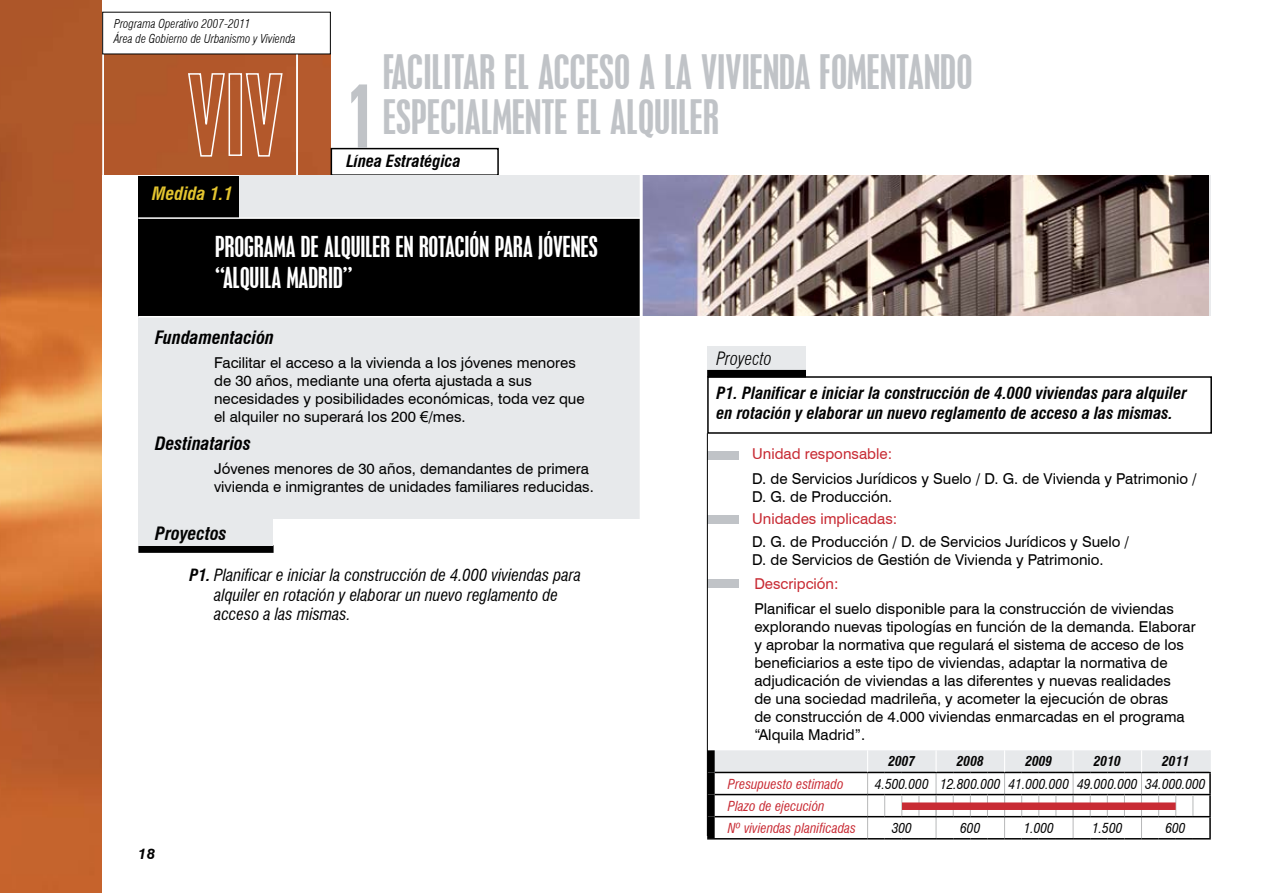
<style>
.page{position:relative;width:1263px;height:893px;background:#fff}
.page>*{position:absolute;margin:0;border:0;box-sizing:border-box;transform-origin:0 0}
.t1{font:84px "Swiss 924 BT Regular B";color:#c0c3c7}
.t2{font:condensed 42px/45px "Placard";color:#c0c3c7}
.t3{font:condensed 25.5px/30.6px "Placard";color:#fff}
.t4{font:italic 700 condensed 18px "Swiss 721 BT";color:#000}
.t5{font:italic 700 condensed 18px "Swiss 721 BT";color:#e3c42f}
.t6{font:italic 700 condensed 18px "Swiss 721 BT";color:#030303}
.t7{font:italic 300 condensed 18px "Swiss 721 BT";color:#000}
.t8{font:italic condensed 16.5px/19.8px "Swiss 721 BT";color:#030303}
.t9{font:italic 700 condensed 16.5px/19.8px "Swiss 721 BT";color:#030303}
.t10{font:italic 700 condensed 16.5px "Swiss 721 BT";color:#000}
.t11{font:15px/18px "Swiss 721 BT";color:#000}
.t12{font:15px "Swiss 721 BT";color:#c82b34}
.t13{font:italic 700 15px "Swiss 721 BT";color:#000}
.t14{font:italic condensed 13.5px "Swiss 721 BT";color:#030303}
.t15{font:italic condensed 13.5px/22px "Swiss 721 BT";color:#c82b34}
.t16{font:italic 700 condensed 13.5px "Swiss 721 BT";color:#030303}
.t17{font:italic 300 condensed 12px/14.4px "Swiss 721 BT";color:#000}
.s1{font-family:"Arial"}
.s2{font-weight:700}
</style>
<div class="page">
<img style="left:0;top:0;width:331px;height:893px">
<div style="left:102px;top:176px;width:269px;height:717px;background:#fff"></div>
<div style="left:102px;top:0;width:229px;height:54px;background:#fff"></div>
<svg style="left:187px;top:72px;width:39px;height:85px;background:#bc6e47"></svg>
<div style="left:229px;top:73px;width:13px;height:83px;border:2px solid #fff"></div>
<svg style="left:245px;top:72px;width:38px;height:85px;background:#bd6f48"></svg>
<hr style="left:296px;top:54px;width:2px;height:124px;background:#fff">
<hr style="left:102px;top:54px;width:2px;height:122px;background:#fff">
<div style="left:331px;top:148px;width:168px;height:28px;border:2px solid #000"></div>
<div style="left:138px;top:176px;width:502px;height:141px;background:#000"></div>
<div style="left:240px;top:176px;width:400px;height:42px;background:#e7e9eb"></div>
<div style="left:138px;top:317px;width:502px;height:202px;background:#e7e9eb"></div>
<div style="left:138px;top:545px;width:136px;height:8px;background:#000"></div>
<div style="left:138px;top:519px;width:135px;height:26px;background:#e7e9eb"></div>
<div style="left:707px;top:347px;width:99px;height:29px;background:#e7e9eb"></div>
<div style="left:707px;top:451px;width:32px;height:9px;background:#c0c3c7"></div>
<div style="left:707px;top:515px;width:32px;height:9px;background:#c0c3c7"></div>
<div style="left:707px;top:580px;width:32px;height:8px;background:#c0c3c7"></div>
<hr style="left:707px;top:433px;width:1px;height:403px;background:#000">
<div style="left:707px;top:370px;width:99px;height:7px;background:#000"></div>
<img style="left:643px;top:176px;width:566px;height:140px">
<hr style="left:138px;top:217px;width:503px;height:2px;background:#fff">
<hr style="left:138px;top:316px;width:503px;height:1px;background:#fff">
<hr style="left:1141px;top:773px;width:1px;height:65px;background:#b7b8b9">
<hr style="left:1073px;top:773px;width:1px;height:65px;background:#b7b8b9">
<hr style="left:1004px;top:773px;width:1px;height:65px;background:#b7b8b9">
<hr style="left:936px;top:773px;width:1px;height:65px;background:#b7b8b9">
<hr style="left:867px;top:773px;width:1px;height:65px;background:#b7b8b9">
<hr style="left:1209px;top:773px;width:2px;height:21px;background:#000">
<hr style="left:715px;top:794px;width:152px;height:1px;background:#000">
<hr style="left:715px;top:816px;width:152px;height:1px;background:#000">
<hr style="left:1209px;top:817px;width:2px;height:21px;background:#000">
<hr style="left:707px;top:838px;width:160px;height:1px;background:#000">
<svg style="left:867px;top:838px;width:344px;height:1px"></svg>
<div style="left:707px;top:750px;width:8px;height:22px;background:#000"></div>
<div style="left:707px;top:772px;width:8px;height:23px;background:#000"></div>
<div style="left:707px;top:795px;width:8px;height:22px;background:#000"></div>
<div style="left:707px;top:817px;width:8px;height:21px;background:#000"></div>
<svg style="left:867px;top:794px;width:344px;height:23px"></svg>
<svg style="left:711px;top:750px;width:500px;height:23px;background:#d9dadc"></svg>
<hr style="left:1209px;top:750px;width:2px;height:22px;background:#e7e9eb">
<div style="left:902px;top:802px;width:274px;height:8px;background:#c82b34"></div>
<p class="t17" style="left:114px;top:17px;width:183px">Programa Operativo 2007-2011<br>Área de Gobierno de Urbanismo y Vivienda</p>
<p class="t5" style="left:152px;top:182px;width:82px">Medida 1.1</p>
<h1 class="t1" style="left:347px;top:65px;width:30px">1</h1>
<h2 class="t2" style="left:383px;top:49px;width:591px">FACILITAR EL ACCESO A LA VIVIENDA FOMENTANDO<br>ESPECIALMENTE EL ALQUILER</h2>
<p class="t10" style="left:346px;top:151px;width:116px">Línea Estratégica</p>
<h3 class="t3" style="left:215px;top:232px;width:384px">PROGRAMA DE ALQUILER EN ROTACIÓN PARA JÓVENES “ALQUILA MADRID”</h3>
<p class="t4" style="left:155px;top:326px;width:120px">Fundamentación</p>
<p class="t11" style="left:214px;top:353px;width:372px">Facilitar el acceso a la vivienda a los jóvenes menores de 30 años, mediante una oferta ajustada a sus necesidades y posibilidades económicas, toda vez que el alquiler no superará los 200 <span class="s1">€</span>/mes.</p>
<p class="t4" style="left:155px;top:432px;width:97px">Destinatarios</p>
<p class="t11" style="left:214px;top:460px;width:381px">Jóvenes menores de 30 años, demandantes de primera vivienda e inmigrantes de unidades familiares reducidas.</p>
<p class="t6" style="left:155px;top:522px;width:73px">Proyectos</p>
<p class="t8" style="left:214px;top:565px;width:369px;text-indent:-25px"><span class="s2">P1.</span> Planificar e iniciar la construcción de 4.000 viviendas para alquiler en rotación y elaborar un nuevo reglamento de acceso a las mismas.</p>
<p class="t13" style="left:138px;top:844px;width:19px">18</p>
<p class="t7" style="left:716px;top:347px;width:57px">Proyecto</p>
<p class="t9" style="left:716px;top:383px;width:472px">P1. Planificar e iniciar la construcción de 4.000 viviendas para alquiler en rotación y elaborar un nuevo reglamento de acceso a las mismas.</p>
<p class="t12" style="left:752px;top:445px;width:141px">Unidad responsable:</p>
<p class="t11" style="left:752px;top:470px;width:446px">D. de Servicios Jurídicos y Suelo / D. G. de Vivienda y Patrimonio /<br>D. G. de Producción.</p>
<p class="t12" style="left:752px;top:509px;width:147px">Unidades implicadas:</p>
<p class="t11" style="left:752px;top:533px;width:378px">D. G. de Producción / D. de Servicios Jurídicos y Suelo /<br>D. de Servicios de Gestión de Vivienda y Patrimonio.</p>
<p class="t12" style="left:754px;top:574px;width:86px">Descripción:</p>
<p class="t11" style="left:754px;top:599px;width:443px">Planificar el suelo disponible para la construcción de viviendas explorando nuevas tipologías en función de la demanda. Elaborar y aprobar la normativa que regulará el sistema de acceso de los beneficiarios a este tipo de viviendas, adaptar la normativa de adjudicación de viviendas a las diferentes y nuevas realidades<br>de una sociedad madrileña, y acometer la ejecución de obras<br>de construcción de 4.000 viviendas enmarcadas en el programa “Alquila Madrid”.</p>
<p class="t16" style="left:888px;top:753px;width:28px">2007</p>
<p class="t16" style="left:957px;top:753px;width:28px">2008</p>
<p class="t16" style="left:1025px;top:753px;width:28px">2009</p>
<p class="t16" style="left:1094px;top:753px;width:28px">2010</p>
<p class="t16" style="left:1162px;top:753px;width:28px">2011</p>
<p class="t15" style="left:728px;top:773px;width:117px">Presupuesto estimado</p>
<p class="t14" style="left:875px;top:776px;width:332px">4.500.000 12.800.000 41.000.000 49.000.000 34.000.000</p>
<p class="t15" style="left:728px;top:795px;width:130px">Plazo de ejecución<br>Nº viviendas planificadas</p>
<p class="t14" style="left:892px;top:820px;width:22px">300</p>
<p class="t14" style="left:960px;top:820px;width:22px">600</p>
<p class="t14" style="left:1024px;top:820px;width:32px">1.000</p>
<p class="t14" style="left:1092px;top:820px;width:32px">1.500</p>
<p class="t14" style="left:1165px;top:820px;width:22px">600</p>
</div>
